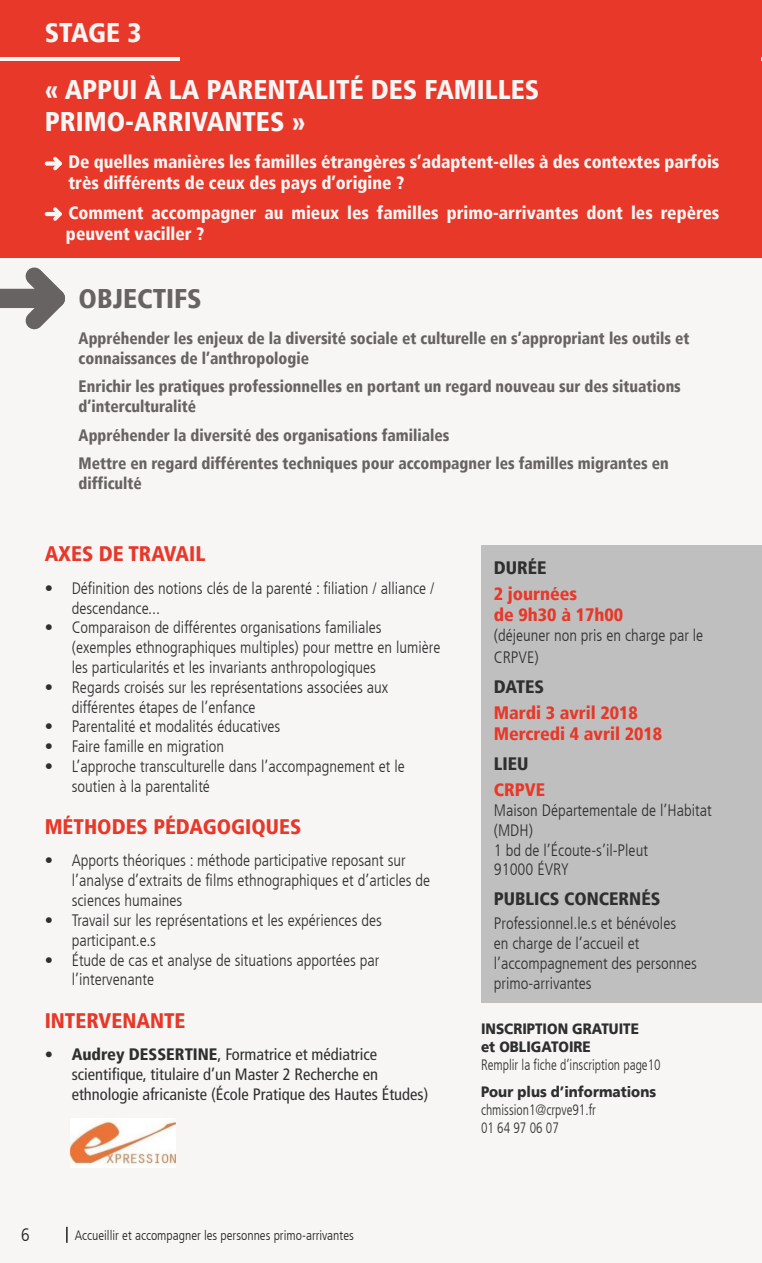
<style>
.page{position:relative;width:762px;height:1263px;background:#fff}
.page>*{position:absolute;margin:0;border:0;box-sizing:border-box;transform-origin:0 0}
.t1{font:900 condensed 27px "Frutiger LT";color:#f8f6f5}
.t2{font:900 condensed 27px "Frutiger LT";color:#676363}
.t3{font:900 condensed 27px "Frutiger LT";color:#fff}
.t4{font:900 condensed 21px "Frutiger LT";color:#e73829}
.t5{font:900 condensed 18px/21px "Frutiger LT";color:#f8f6f5}
.t6{font:900 condensed 18px/29.5px "Frutiger LT";color:#fff}
.t7{font:900 condensed 18px/21.6px "Frutiger LT";color:#e73829}
.t8{font:900 condensed 18px "Frutiger LT";color:#2e2f2f}
.t9{font:300 condensed 18px "Frutiger LT";color:#231f20}
.t10{font:300 condensed 16.5px/19.8px "Frutiger LT";color:#2e2f2f}
.t11{font:900 condensed 16.5px/19.8px "Frutiger LT";color:#676363;scale:.94 1}
.t12{font:condensed 16.5px/19.8px "Frutiger LT";color:#2e2f2f}
.t13{font:300 condensed 15px/18px "Frutiger LT";color:#2e2f2f;scale:.9 1}
.t14{font:900 15px/18px "Frutiger LT";color:#2e2f2f;scale:.9 1}
.t15{font:300 condensed 13.5px "Frutiger LT";color:#231f20}
.s1{font-weight:900}
</style>
<div class="page">
<div style="left:0;top:0;width:761px;height:1263px;background:#f8f6f5"></div>
<svg style="left:66px;top:1227px;width:2px;height:16px"></svg>
<hr style="left:761px;top:0;width:1px;height:257px;background:#502629">
<div style="left:0;top:289px;width:55px;height:19px;background:#676363"></div>
<svg style="left:10px;top:257px;width:71px;height:73px"></svg>
<div style="left:0;top:0;width:761px;height:257px;background:#e73829"></div>
<hr style="left:0;top:57px;width:179px;height:3px;background:#f8f6f5">
<div style="left:480px;top:545px;width:281px;height:458px;background:#c0bfbf"></div>
<div style="left:47px;top:161px;width:13px;height:5px;background:#f8f6f5"></div>
<svg style="left:50px;top:156px;width:12px;height:15px"></svg>
<hr style="left:47px;top:212px;width:13px;height:4px;background:#f8f6f5">
<svg style="left:50px;top:207px;width:12px;height:14px"></svg>
<img style="left:70px;top:1121px;width:105px;height:43px">
<h1 class="t1" style="left:45px;top:16px;width:98px">STAGE 3</h1>
<h1 class="t3" style="left:127px;top:16px;width:16px">1</h1>
<h1 class="t1" style="left:45px;top:73px;width:178px">« Appui à la pare</h1>
<h1 class="t1" style="left:267px;top:73px;width:257px">ntalité des fam illes</h1>
<h1 class="t1" style="left:45px;top:106px;width:212px">primo-arrivantes</h1>
<h1 class="t1" style="left:291px;top:106px;width:16px">»</h1>
<h1 class="t1" style="left:66px;top:73px;width:441px">Introduction à l’interculturel »</h1>
<p class="t5" style="left:68px;top:152px;width:652px">De quelles manières les familles étrangères s’adaptent-elles à des contextes parfois très différents de ceux des pays d’origine ?</p>
<p class="t5" style="left:66px;top:202px;width:654px">Comment accompagner au mieux les familles primo-arrivantes dont les repères peuvent vaciller ?</p>
<p class="t6" style="left:156px;top:169px;width:564px;text-indent:-88px">Comment définir les notions de culture d’identité ?<br>favoriser l’interaction et l compréhension mutuelle en contexte</p>
<p class="t6" style="left:45px;top:220px;width:111px">interculturel ?</p>
<h1 class="t2" style="left:79px;top:282px;width:121px">Objectifs</h1>
<p class="t11" style="left:79px;top:329px;width:651px">Appréhender les enjeux de la diversité sociale et culturelle en s’appropriant les outils et connaissances de l’anthropologie</p>
<p class="t11" style="left:79px;top:377px;width:641px">Enrichir les pratiques professionnelles en portant un regard nouveau sur des situations d’interculturalité</p>
<p class="t11" style="left:79px;top:421px;width:629px;line-height:28.3px">Appréhender la diversité des organisations familiales<br>Mettre en regard différentes techniques pour accompagner les familles migrantes en</p>
<p class="t11" style="left:79px;top:473px;width:69px">difficulté</p>
<p class="t4" style="left:45px;top:541px;width:13px">axes</p>
<p class="t4" style="left:99px;top:541px;width:43px">de trava</p>
<p class="t4" style="left:189px;top:541px;width:18px">il</p>
<p class="t10" style="left:72px;top:578px;width:364px;text-indent:-27px">• Définition des notions clés de la parenté : filiation / alliance / descendance...</p>
<p class="t10" style="left:72px;top:618px;width:370px;text-indent:-27px">• Comparaison de différentes organisations familiales (exemples ethnographiques multiples) pour mettre en lumière les particularités et les invariants anthropologiques</p>
<p class="t10" style="left:72px;top:677px;width:318px;text-indent:-27px">• Regards croisés sur les représentations associées aux différentes étapes de l’enfance</p>
<p class="t10" style="left:45px;top:717px;width:237px">• Parentalité et modalités éducatives</p>
<p class="t10" style="left:45px;top:737px;width:181px">• Faire famille en migration</p>
<p class="t10" style="left:72px;top:756px;width:334px;text-indent:-27px">• L’approche transculturelle dans l’accompagnement et le soutien à la parentalité</p>
<p class="t4" style="left:45px;top:814px;width:258px">MéthodeS PÉDAGOGIQUES</p>
<p class="t10" style="left:72px;top:851px;width:360px;text-indent:-27px">• Apports théoriques : méthode participative reposant sur l’analyse d’extraits de films ethnographiques et d’articles de sciences humaines</p>
<p class="t10" style="left:72px;top:910px;width:311px;text-indent:-27px">• Travail sur les représentations et les expériences des participant.e.s</p>
<p class="t10" style="left:72px;top:950px;width:309px;text-indent:-27px">• Étude de cas et analyse de situations apportées par l’intervenante</p>
<p class="t4" style="left:45px;top:1007px;width:142px">INTERVENANTE</p>
<p class="t12" style="left:72px;top:1044px;width:358px;text-indent:-27px"><span class="s1">• Audrey DESSERTIN E</span>, Formatrice et médiatrice scientifique, titulaire d’un Master 2 Recherche en ethnologie africaniste (École Pratique des Hautes Études)</p>
<p class="t9" style="left:21px;top:1225px;width:10px">6</p>
<p class="t15" style="left:75px;top:1227px;width:280px">Accueillir et accompagner les personnes primo-arrivantes</p>
<p class="t8" style="left:493px;top:557px;width:52px">Durée</p>
<p class="t7" style="left:493px;top:582px;width:131px">2 journées<br>de 9h30 à 17h00</p>
<p class="t10" style="left:493px;top:625px;width:211px;line-height:21.6px">(déjeuner non pris en charge par le<br>CRPVE)</p>
<p class="t8" style="left:493px;top:676px;width:50px">DATEs</p>
<p class="t7" style="left:493px;top:701px;width:170px">Mardi 3 avril 2018<br>Mercredi 4 avril 2018</p>
<p class="t8" style="left:493px;top:753px;width:34px">LIEU</p>
<p class="t7" style="left:493px;top:779px;width:53px">CRPVE</p>
<p class="t10" style="left:493px;top:800px;width:219px">Maison Départementale de l’Habitat (M DH)<br>1 bd de l’Écoute-s’il-Pleut<br>91000 ÉVRY</p>
<p class="t8" style="left:493px;top:888px;width:166px">publics concernés</p>
<p class="t10" style="left:493px;top:914px;width:204px">Professionnel.le.s et bénévoles<br>en charge de l’accueil et l’accompagnement des personnes primo-arrivantes</p>
<p class="t14" style="left:480px;top:1020px;width:177px">INSCRIPTION GRATUITE et OBLIGATOIRE</p>
<p class="t13" style="left:480px;top:1056px;width:201px">Remplir la fiche d’inscription page10</p>
<p class="t14" style="left:480px;top:1082px;width:196px">Pour plus d’informations</p>
<p class="t13" style="left:480px;top:1101px;width:129px">chmission1@crpve91.fr<br>01 64 97 06 07</p>
</div>
